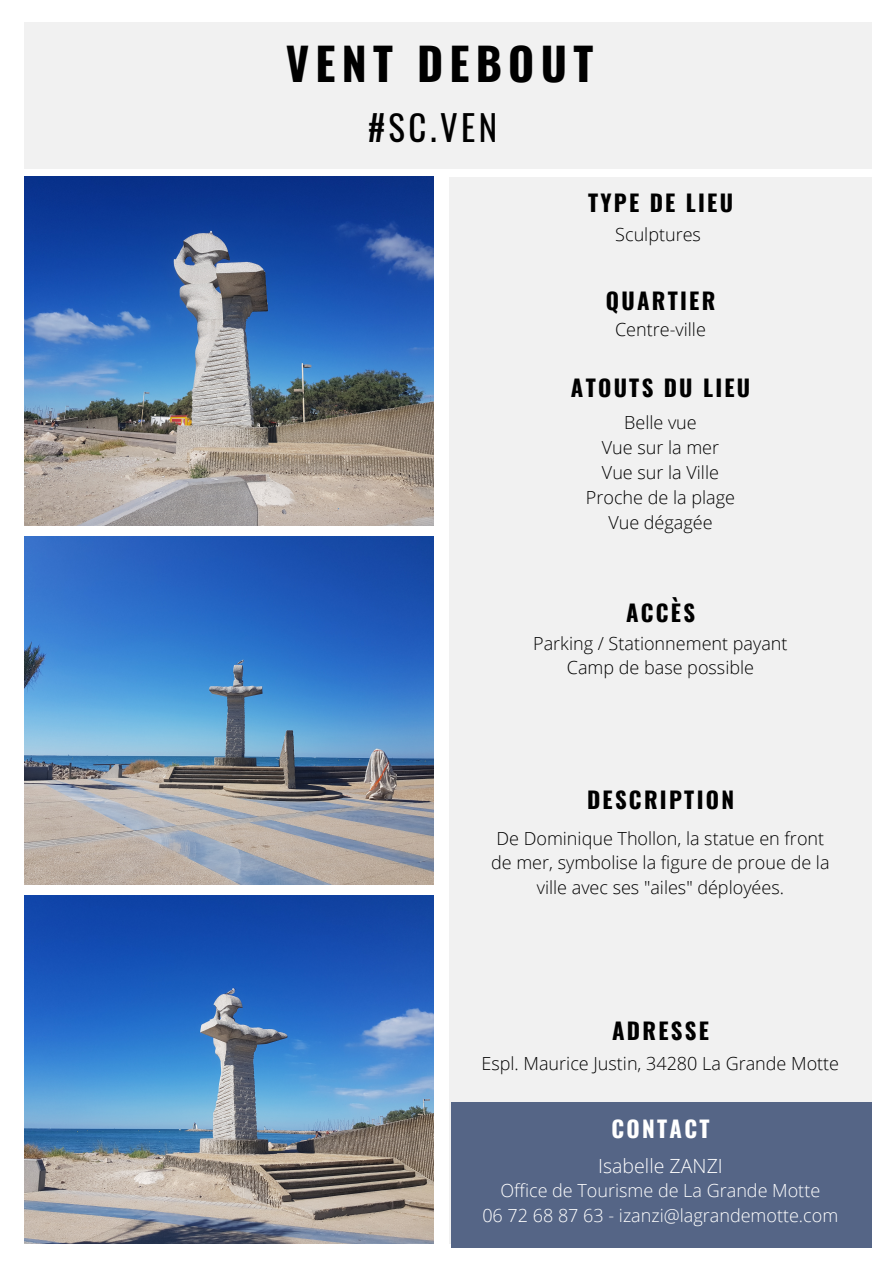
<style>
.page{position:relative;width:894px;height:1264px;background:#fff}
.page>*{position:absolute;margin:0;border:0;box-sizing:border-box;transform-origin:0 0}
.t1{font:700 44.7px "Oswald";letter-spacing:.14em;color:#000}
.t2{font:34.8px "Oswald";color:#000}
.t3{font:700 22.65px "Oswald";letter-spacing:.1em;color:#000}
.t4{font:700 22.65px "Oswald";letter-spacing:.1em;color:#fff}
.t5{font:300 19.5px "Open Sans";color:#fff}
.t6{font:300 18px/24.8px "Open Sans";color:#000;text-align:center}
.t7{font:300 18px "Open Sans";color:#fff}
</style>
<div class="page">
<img style="left:24px;top:177px;width:409px;height:348px">
<img style="left:24px;top:536px;width:409px;height:348px">
<img style="left:24px;top:895px;width:409px;height:348px">
<div style="left:24px;top:23px;width:847px;height:145px;background:#f1f1f1"></div>
<div style="left:449px;top:177px;width:421px;height:1066px;background:#f1f1f1"></div>
<div style="left:451px;top:1102px;width:420px;height:145px;background:#556586"></div>
<p class="t1" style="left:286px;top:28px;width:309px">VENT DEBOUT</p>
<p class="t2" style="left:368px;top:100px;width:130px">#SC.VEN</p>
<p class="t3" style="left:588px;top:185px;width:146px">TYPE DE LIEU</p>
<p class="t6" style="left:615px;top:222px;width:87px">Sculptures</p>
<p class="t3" style="left:605px;top:283px;width:111px">QUARTIER</p>
<p class="t6" style="left:615px;top:317px;width:92px">Centre-ville</p>
<p class="t3" style="left:570px;top:370px;width:181px">ATOUTS DU LIEU</p>
<p class="t6" style="left:624px;top:410px;width:74px">Belle vue</p>
<p class="t6" style="left:601px;top:435px;width:119px">Vue sur la mer</p>
<p class="t6" style="left:601px;top:459px;width:118px">Vue sur la Ville</p>
<p class="t6" style="left:585px;top:484px;width:150px">Proche de la plage</p>
<p class="t6" style="left:608px;top:509px;width:106px">Vue dégagée</p>
<p class="t3" style="left:626px;top:595px;width:70px">ACCÈS</p>
<p class="t6" style="left:533px;top:630px;width:256px">Parking / Stationnement payant</p>
<p class="t6" style="left:566px;top:655px;width:189px">Camp de base possible</p>
<p class="t3" style="left:587px;top:782px;width:148px">DESCRIPTION</p>
<p class="t6" style="left:491px;top:825px;width:340px">De Dominique Thollon, la statue en front de mer, symbolise la figure de proue de la ville avec ses "ailes" déployées.</p>
<p class="t3" style="left:612px;top:1012px;width:98px">ADRESSE</p>
<p class="t6" style="left:481px;top:1050px;width:359px">Espl. Maurice Justin, 34280 La Grande Motte</p>
<p class="t4" style="left:611px;top:1111px;width:99px">CONTACT</p>
<p class="t5" style="left:598px;top:1151px;width:126px">Isabelle ZANZI</p>
<p class="t7" style="left:500px;top:1178px;width:321px">Office de Tourisme de La Grande Motte</p>
<p class="t7" style="left:482px;top:1202px;width:357px">06 72 68 87 63 - izanzi@lagrandemotte.com</p>
</div>
